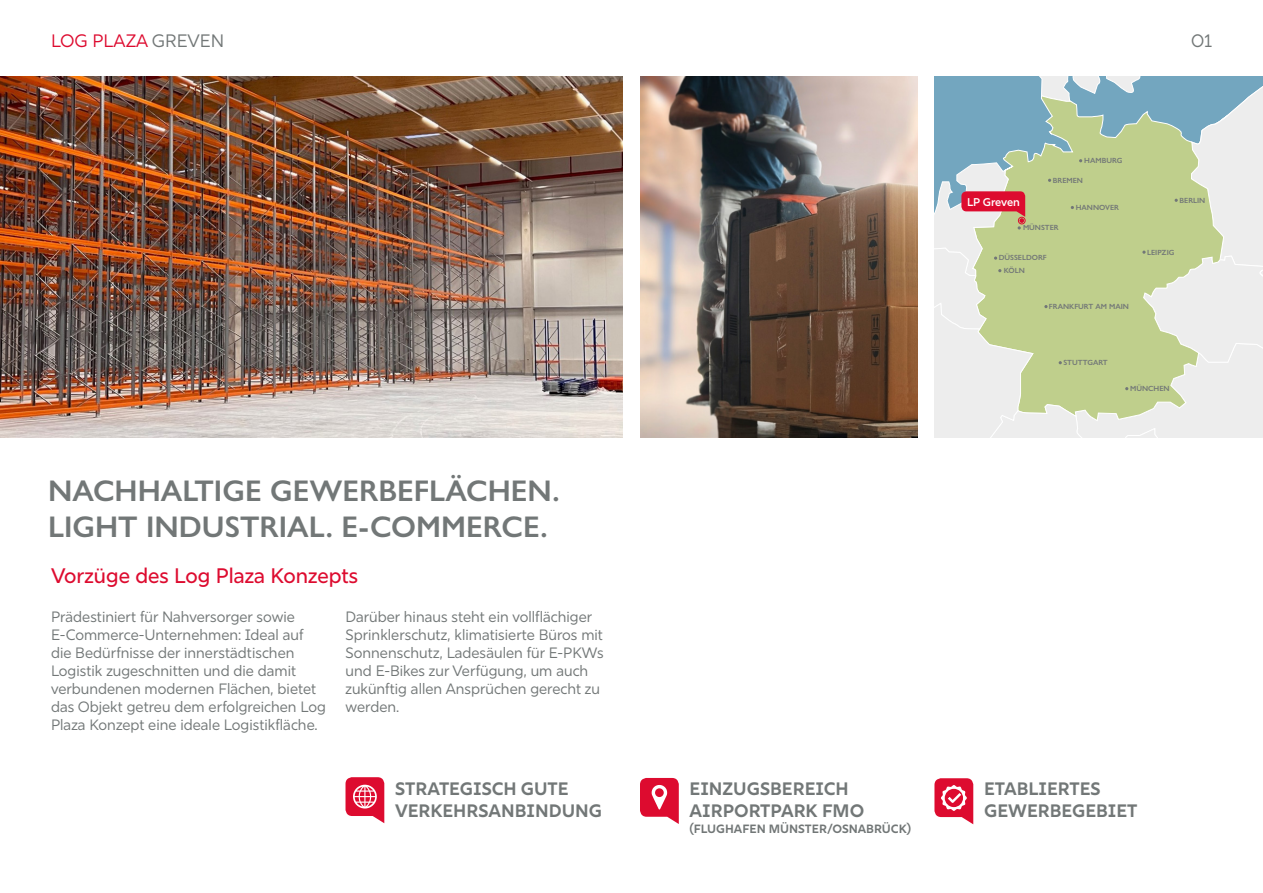
<style>
.page{position:relative;width:1263px;height:893px;background:#fff}
.page>*{position:absolute;margin:0;border:0;box-sizing:border-box;transform-origin:0 0}
.t1{font:600 30px/36px "Gill Sans Nova";color:#727777}
.t2{font:500 21px "Rig Sans";color:#dd0b2f}
.t3{font:700 18px/21.6px "Rig Sans";color:#727777}
.t4{font:18px "Rig Sans";color:#dd0b2f}
.t5{font:18px "Rig Sans";color:#727777}
.t6{font:15px/18px "Rig Sans";color:#727777}
.t7{font:700 12px "Rig Sans";color:#727777}
.t8{font:600 11.25px "Rig Sans";letter-spacing:-.01em;color:#fff}
.t9{font:600 7.5px "Gill Sans Nova";color:#727777}
.s1{color:#727777}
</style>
<div class="page">
<svg style="left:640px;top:778px;width:39px;height:46px"></svg>
<svg style="left:934px;top:778px;width:39px;height:46px"></svg>
<img style="left:640px;top:77px;width:277px;height:361px">
<svg style="left:345px;top:777px;width:39px;height:46px"></svg>
<img style="left:0;top:77px;width:623px;height:361px">
<svg style="left:934px;top:77px;width:329px;height:361px;background:#c6d2b9"></svg>
<p class="t4" style="left:51px;top:32px;width:175px">LOG PLAZA <span class="s1">GREVEN</span></p>
<h1 class="t1" style="left:48px;top:473px;width:513px">NACHHALTIGE GEWERBEFLÄCHEN.<br>LIGHT INDUSTRIAL. E-COMMERCE.</h1>
<h2 class="t2" style="left:51px;top:567px;width:309px">Vorzüge des Log Plaza Konzepts</h2>
<p class="t6" style="left:51px;top:609px;width:276px">Prädestiniert für Nahversorger sowie E-Commerce-Unternehmen: Ideal auf die Bedürfnisse der innerstädtischen Logistik zugeschnitten und die damit verbundenen modernen Flächen, bietet das Objekt getreu dem erfolgreichen Log Plaza Konzept eine ideale Logistikfläche.</p>
<p class="t6" style="left:345px;top:609px;width:260px">Darüber hinaus steht ein vollflächiger Sprinklerschutz, klimatisierte Büros mit Sonnenschutz, Ladesäulen für E-PKWs und E-Bikes zur Verfügung, um auch zukünftig allen Ansprüchen gerecht zu werden.</p>
<p class="t3" style="left:395px;top:778px;width:208px">STRATEGISCH GUTE<br>VERKEHRSANBINDUNG</p>
<p class="t5" style="left:1191px;top:32px;width:22px">01</p>
<p class="t8" style="left:967px;top:196px;width:55px">LP Greven</p>
<p class="t9" style="left:1084px;top:156px;width:40px">HAMBURG</p>
<p class="t9" style="left:1053px;top:177px;width:32px">BREMEN</p>
<p class="t9" style="left:1076px;top:204px;width:45px">HANNOVER</p>
<p class="t9" style="left:1023px;top:224px;width:37px">MÜNSTER</p>
<p class="t9" style="left:1004px;top:266px;width:23px">KÖLN</p>
<p class="t9" style="left:999px;top:254px;width:49px">DÜSSELDORF</p>
<p class="t9" style="left:1049px;top:302px;width:81px">FRANKFURT AM MAIN</p>
<p class="t9" style="left:1179px;top:197px;width:27px">BERLIN</p>
<p class="t9" style="left:1147px;top:249px;width:29px">LEIPZIG</p>
<p class="t9" style="left:1063px;top:358px;width:46px">STUTTGART</p>
<p class="t9" style="left:1130px;top:384px;width:41px">MÜNCHEN</p>
<p class="t3" style="left:690px;top:778px;width:176px">EINZUGSBEREICH<br>AIRPORTPARK FMO</p>
<p class="t7" style="left:690px;top:822px;width:223px">(FLUGHAFEN MÜNSTER/OSNABRÜCK)</p>
<p class="t3" style="left:984px;top:778px;width:155px">ETABLIERTES<br>GEWERBEGEBIET</p>
</div>
